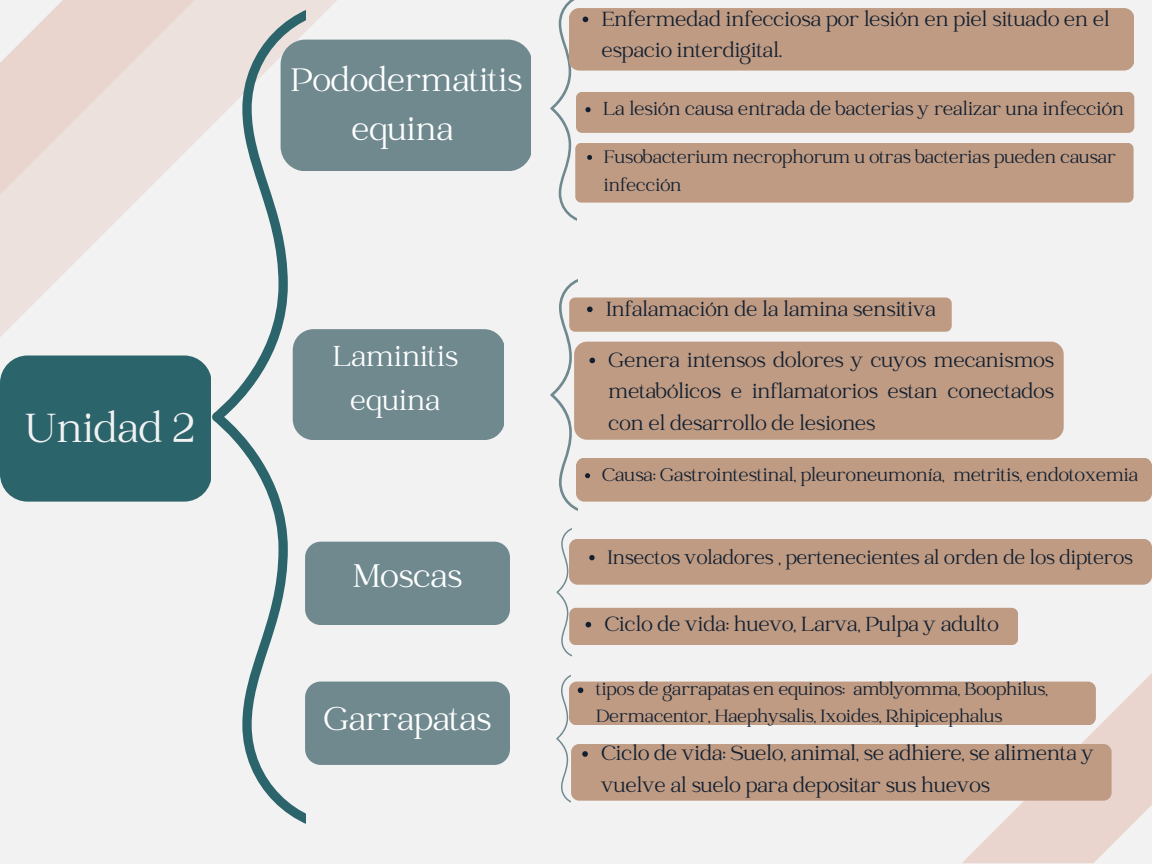
<style>
.page{position:relative;width:1152px;height:864px;background:#f2f2f2}
.page>*{position:absolute;margin:0;border:0;box-sizing:border-box;transform-origin:0 0}
.t1{font:45px "Catchy Mager";color:#f2f2f2}
.t2{font:36px/49.5px "Catchy Mager";color:#fff;text-align:center}
.t3{font:31.8px/43.8px "Catchy Mager";color:#fff;text-align:center}
.t4{font:22.5px/31.5px "Catchy Mager";color:#121f30}
.t5{font:21.45px "Catchy Mager";color:#121f30}
.t6{font:20.7px "Catchy Mager";color:#121f30}
.t7{font:20.25px "Catchy Mager";color:#121f30}
.t8{font:19.8px/27.6px "Catchy Mager";color:#121f30}
.t9{font:19.5px/27px "Catchy Mager";color:#121f30}
</style>
<div class="page">
<svg style="left:0;top:0;width:337px;height:337px"></svg>
<svg style="left:0;top:0;width:195px;height:204px;background:#ebddd8"></svg>
<svg style="left:212px;top:0;width:93px;height:824px"></svg>
<div style="left:0;top:356px;width:211px;height:146px;background:#2c646c;border-radius:28px"></div>
<div style="left:305px;top:542px;width:205px;height:83px;background:#6f898f;border-radius:16px"></div>
<svg style="left:550px;top:0;width:26px;height:221px"></svg>
<svg style="left:962px;top:673px;width:190px;height:190px"></svg>
<div style="left:293px;top:329px;width:211px;height:111px;background:#6f898f;border-radius:21px"></div>
<div style="left:281px;top:40px;width:250px;height:131px;background:#6f898f;border-radius:25px"></div>
<div style="left:569px;top:8px;width:565px;height:63px;background:#bf9b83;border-radius:10px"></div>
<svg style="left:583px;top:17px;width:5px;height:5px"></svg>
<div style="left:576px;top:92px;width:558px;height:41px;background:#bf9b83;border-radius:6px"></div>
<svg style="left:585px;top:107px;width:6px;height:5px"></svg>
<div style="left:575px;top:143px;width:559px;height:60px;background:#bf9b83;border-radius:6px"></div>
<svg style="left:587px;top:155px;width:5px;height:5px"></svg>
<div style="left:569px;top:298px;width:383px;height:34px;background:#bf9b83;border-radius:6px"></div>
<div style="left:574px;top:342px;width:489px;height:98px;background:#bf9b83;border-radius:13px"></div>
<div style="left:576px;top:458px;width:576px;height:44px;background:#bf9b83;border-radius:8px"></div>
<div style="left:569px;top:539px;width:583px;height:46px;background:#bf9b83;border-radius:9px"></div>
<div style="left:305px;top:682px;width:205px;height:83px;background:#6f898f;border-radius:16px"></div>
<div style="left:569px;top:608px;width:449px;height:37px;background:#bf9b83;border-radius:7px"></div>
<div style="left:569px;top:682px;width:527px;height:43px;background:#bf9b83;border-radius:8px"></div>
<div style="left:571px;top:744px;width:540px;height:56px;background:#bf9b83;border-radius:8px"></div>
<svg style="left:550px;top:279px;width:45px;height:524px"></svg>
<h1 class="t1" style="left:25px;top:406px;width:171px">Unidad 2</h1>
<h2 class="t2" style="left:291px;top:57px;width:233px">Pododermatitis equina</h2>
<h3 class="t3" style="left:333px;top:337px;width:127px">Laminitis equina</h3>
<h2 class="t2" style="left:353px;top:554px;width:111px">Moscas</h2>
<h2 class="t2" style="left:324px;top:697px;width:169px">Garrapatas</h2>
<p class="t4" style="left:602px;top:5px;width:510px">Enfermedad infecciosa por lesión en piel situado en el espacio interdigital.</p>
<p class="t6" style="left:603px;top:99px;width:523px">La lesión causa entrada de bacterias y realizar una infección</p>
<p class="t8" style="left:604px;top:144px;width:513px">Fusobacterium necrophorum u otras bacterias pueden causar infección</p>
<p class="t4" style="left:606px;top:294px;width:331px">Infalamación de la lamina sensitiva</p>
<p class="t4" style="left:609px;top:346px;width:447px;text-align:justify">Genera intensos dolores y cuyos mecanismos metabólicos e inflamatorios estan conectados con el desarrollo de lesiones</p>
<p class="t7" style="left:602px;top:465px;width:538px">Causa: Gastrointestinal, pleuroneumonía, metritis, endotoxemia</p>
<p class="t5" style="left:607px;top:547px;width:527px">Insectos voladores , pertenecientes al orden de los dipteros</p>
<p class="t4" style="left:605px;top:610px;width:395px">Ciclo de vida: huevo, Larva, Pulpa y adulto</p>
<p class="t9" style="left:596px;top:677px;width:453px">tipos de garrapatas en equinos: amblyomma, Boophilus,<br>Dermacentor, Haephysalis, Ixoides, Rhipicephalus</p>
<p class="t4" style="left:601px;top:739px;width:494px">Ciclo de vida: Suelo, animal, se adhiere, se alimenta y vuelve al suelo para depositar sus huevos</p>
</div>
